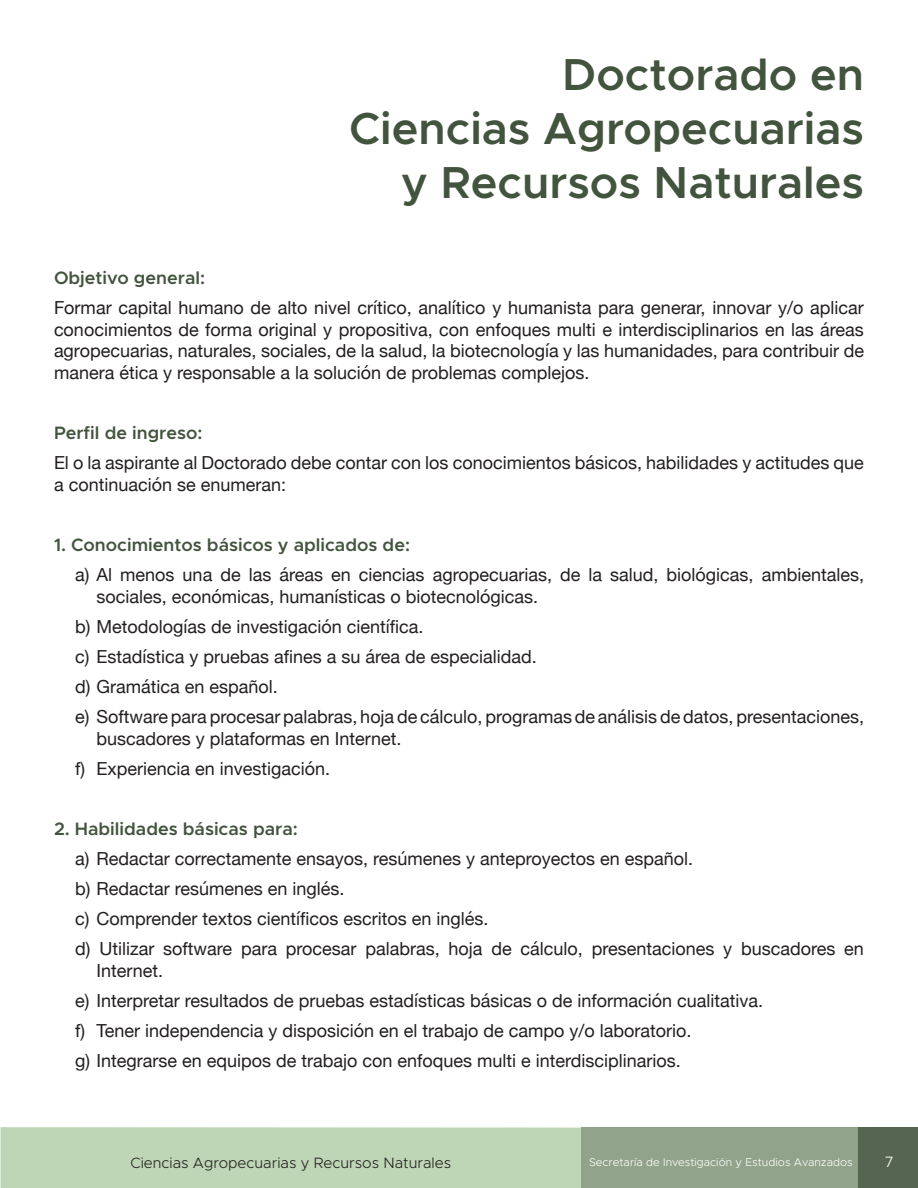
<style>
.page{position:relative;width:918px;height:1188px;background:#fff}
.page>*{position:absolute;margin:0;border:0;box-sizing:border-box;transform-origin:0 0}
.t1{font:600 45px/54px "Metropolis";color:#42543e;text-align:right}
.t2{font:18px/30.2px "Helvetica Neue";color:#231f20}
.t3{font:600 18px "Metropolis";color:#42543e}
.t4{font:300 15px "Metropolis";color:#231f20}
.t5{font:300 15px "Metropolis";color:#fff}
.t6{font:300 11.25px "Metropolis";color:#fff}
</style>
<div class="page">
<div style="left:1px;top:1127px;width:581px;height:61px;background:#bed6b5"></div>
<div style="left:582px;top:1128px;width:277px;height:60px;background:#91a38b"></div>
<div style="left:859px;top:1128px;width:59px;height:60px;background:#556550"></div>
<h1 class="t1" style="left:349px;top:47px;width:516px">Doctorado en<br>Ciencias Agropecuarias y Recursos Naturales</h1>
<p class="t3" style="left:54px;top:266px;width:153px">Objetivo general:</p>
<p class="t2" style="left:54px;top:296px;width:812px;line-height:21.6px;text-align:justify">Formar capital humano de alto nivel crítico, analítico y humanista para generar, innovar y/o aplicar conocimientos de forma original y propositiva, con enfoques multi e interdisciplinarios en las áreas agropecuarias, naturales, sociales, de la salud, la biotecnología y las humanidades, para contribuir de manera ética y responsable a la solución de problemas complejos.</p>
<p class="t3" style="left:54px;top:421px;width:150px">Perfil de ingreso:</p>
<p class="t2" style="left:54px;top:452px;width:811px;line-height:21.6px">El o la aspirante al Doctorado debe contar con los conocimientos básicos, habilidades y actitudes que a continuación se enumeran:</p>
<p class="t3" style="left:54px;top:533px;width:358px">1. Conocimientos básicos y aplicados de:</p>
<p class="t2" style="left:97px;top:564px;width:769px;line-height:21.6px;text-indent:-21px">a) Al menos una de las áreas en ciencias agropecuarias, de la salud, biológicas, ambientales, sociales, económicas, humanísticas o biotecnológicas.</p>
<p class="t2" style="left:75px;top:611px;width:790px">b) Metodologías de investigación científica.<br>c) Estadística y pruebas afines a su área de especialidad.<br>d) Gramática en español.<br>e) Software para procesar palabras, hoja de cálculo, programas de análisis de datos, presentaciones,</p>
<p class="t2" style="left:75px;top:723px;width:328px;text-indent:21px">buscadores y plataformas en Internet. f) Experiencia en investigación.</p>
<p class="t3" style="left:54px;top:817px;width:245px">2. Habilidades básicas para:</p>
<p class="t2" style="left:75px;top:843px;width:790px">a) Redactar correctamente ensayos, resúmenes y anteproyectos en español.<br>b) Redactar resúmenes en inglés.<br>c) Comprender textos científicos escritos en inglés.<br>d) Utilizar software para procesar palabras, hoja de cálculo, presentaciones y buscadores en</p>
<p class="t2" style="left:75px;top:955px;width:690px;text-indent:21px">Internet.<br>e) Interpretar resultados de pruebas estadísticas básicas o de información cualitativa. f) Tener independencia y disposición en el trabajo de campo y/o laboratorio.<br>g) Integrarse en equipos de trabajo con enfoques multi e interdisciplinarios.</p>
<p class="t4" style="left:131px;top:1153px;width:322px">Ciencias Agropecuarias y Recursos Naturales</p>
<p class="t6" style="left:589px;top:1155px;width:265px">Secretaría de Investigación y Estudios Avanzados</p>
<p class="t5" style="left:885px;top:1152px;width:10px">7</p>
</div>
